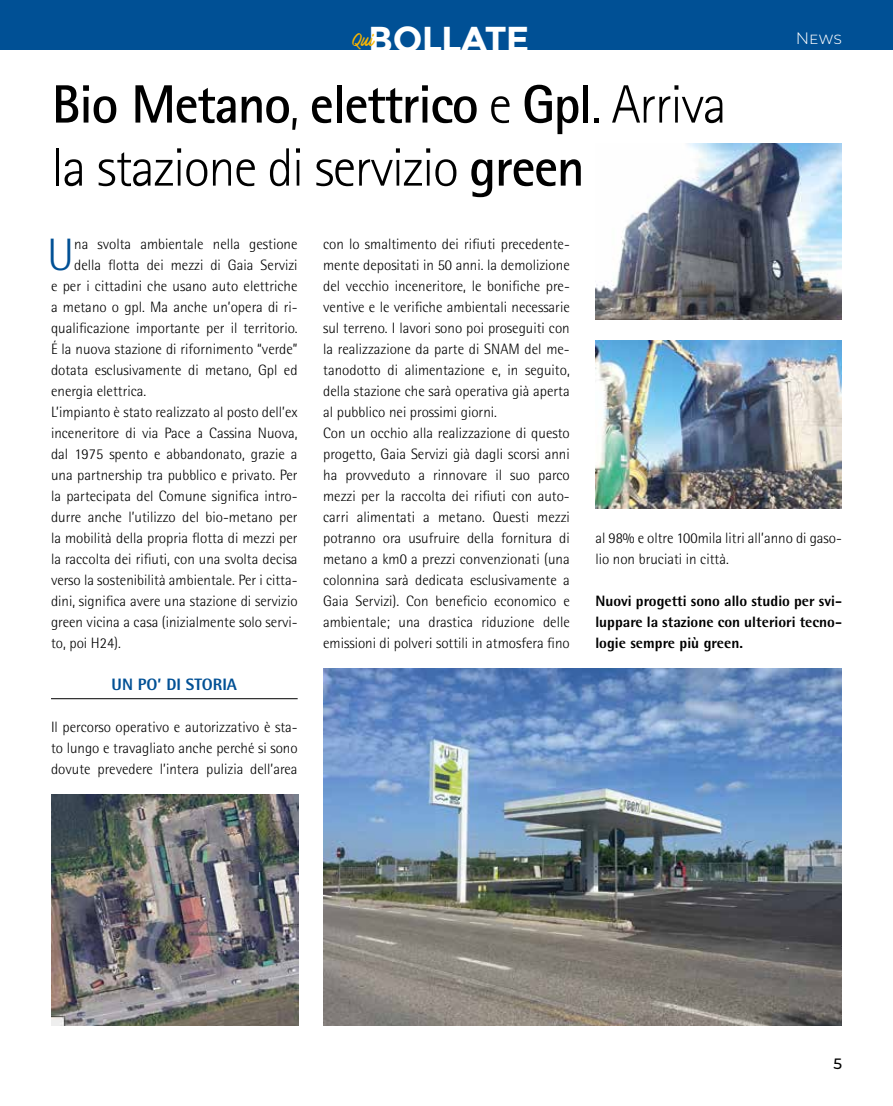
<style>
.page{position:relative;width:893px;height:1106px;background:#fff}
.page>*{position:absolute;margin:0;border:0;box-sizing:border-box;transform-origin:0 0}
.t1{font:300 54px/63px "Rotis Sans Serif Std";letter-spacing:-.025em;color:#000}
.t2{font:300 45.45px "Rotis Semi Sans Std";color:#005095}
.t3{font:700 36px "Montserrat Subrayada";letter-spacing:-.025em;color:#fff}
.t4{font:800 16.5px "Rotis Semi Sans Std";color:#005095}
.t5{font:300 16.5px "Montserrat";color:#fff}
.t6{font:16.2px "Mark My Words";color:#fab600}
.t7{font:300 15px/21px "Rotis Semi Sans Std";color:#000}
.t8{font:800 15px/21px "Rotis Semi Sans Std";color:#000;text-align:justify}
.t9{font:500 15px "Montserrat";color:#000}
.s1{font-weight:700}
</style>
<div class="page">
<div style="left:0;top:0;width:893px;height:50px;background:#005095"></div>
<hr style="left:51px;top:698px;width:247px;height:1px;background:#000">
<img style="left:595px;top:144px;width:247px;height:175px">
<img style="left:323px;top:669px;width:519px;height:357px">
<img style="left:52px;top:795px;width:246px;height:231px">
<img style="left:595px;top:340px;width:247px;height:168px">
<h3 class="t3" style="left:368px;top:18px;width:163px">BOLLATE</h3>
<p class="t5" style="left:796px;top:27px;width:48px">News</p>
<h1 class="t1" style="left:52px;top:73px;width:677px"><span class="s1">Bio Metano</span>, <span class="s1">elettrico</span> e <span class="s1">Gpl</span>. Arriva la stazione di servizio <span class="s1">green</span></h1>
<p class="t6" style="left:352px;top:31px;width:24px">Qui</p>
<h2 class="t2" style="left:47px;top:228px;width:28px">U</h2>
<p class="t7" style="left:74px;top:233px;width:225px">na svolta ambientale nella gestione</p>
<p class="t7" style="left:74px;top:254px;width:225px">della flotta dei mezzi di Gaia Servizi</p>
<p class="t7" style="left:51px;top:275px;width:248px">e per i cittadini che usano auto elettriche</p>
<p class="t7" style="left:51px;top:296px;width:248px">a metano o gpl. Ma anche un’opera di ri-</p>
<p class="t7" style="left:51px;top:317px;width:248px">qualificazione importante per il territorio.</p>
<p class="t7" style="left:51px;top:338px;width:248px">É la nuova stazione di rifornimento “verde”</p>
<p class="t7" style="left:51px;top:359px;width:248px">dotata esclusivamente di metano, Gpl ed</p>
<p class="t7" style="left:51px;top:380px;width:97px">energia elettrica.</p>
<p class="t7" style="left:51px;top:401px;width:248px">L’impianto è stato realizzato al posto dell’ex</p>
<p class="t7" style="left:51px;top:422px;width:248px">inceneritore di via Pace a Cassina Nuova,</p>
<p class="t7" style="left:51px;top:443px;width:248px">dal 1975 spento e abbandonato, grazie a</p>
<p class="t7" style="left:51px;top:464px;width:248px">una partnership tra pubblico e privato. Per</p>
<p class="t7" style="left:51px;top:485px;width:248px">la partecipata del Comune significa intro-</p>
<p class="t7" style="left:51px;top:506px;width:248px">durre anche l’utilizzo del bio-metano per</p>
<p class="t7" style="left:51px;top:527px;width:248px">la mobilità della propria flotta di mezzi per</p>
<p class="t7" style="left:51px;top:548px;width:248px">la raccolta dei rifiuti, con una svolta decisa</p>
<p class="t7" style="left:51px;top:569px;width:248px">verso la sostenibilità ambientale. Per i citta-</p>
<p class="t7" style="left:51px;top:590px;width:248px">dini, significa avere una stazione di servizio</p>
<p class="t7" style="left:51px;top:611px;width:248px">green vicina a casa (inizialmente solo servi-</p>
<p class="t7" style="left:51px;top:632px;width:71px">to, poi H24).</p>
<p class="t4" style="left:112px;top:673px;width:127px">UN PO’ DI STORIA</p>
<p class="t7" style="left:51px;top:716px;width:248px;text-align:justify">Il percorso operativo e autorizzativo è sta&shy;to lungo e travagliato anche perché si sono dovute prevedere l’intera pulizia dell’area</p>
<p class="t7" style="left:323px;top:233px;width:248px">con lo smaltimento dei rifiuti precedente&shy;mente depositati in 50 anni. la demolizione del vecchio inceneritore, le bonifiche pre&shy;ventive e le verifiche ambientali necessarie sul terreno. I lavori sono poi proseguiti con la realizzazione da parte di SNAM del me&shy;tanodotto di alimentazione e, in seguito, della stazione che sarà operativa già aperta al pubblico nei prossimi giorni.<br>Con un occhio alla realizzazione di questo progetto, Gaia Servizi già dagli scorsi anni ha provveduto a rinnovare il suo parco mezzi per la raccolta dei rifiuti con auto&shy;carri alimentati a metano. Questi mezzi potranno ora usufruire della fornitura di metano a km0 a prezzi convenzionati (una colonnina sarà dedicata esclusivamente a Gaia Servizi). Con beneficio economico e ambientale; una drastica riduzione delle emissioni di polveri sottili in atmosfera fino</p>
<p class="t7" style="left:595px;top:527px;width:248px">al 98% e oltre 100mila litri all’anno di gaso&shy;lio non bruciati in città.</p>
<p class="t8" style="left:595px;top:590px;width:248px">Nuovi progetti sono allo studio per svi&shy;luppare la stazione con ulteriori tecno&shy;logie sempre più green.</p>
<p class="t9" style="left:833px;top:1053px;width:10px">5</p>
</div>
